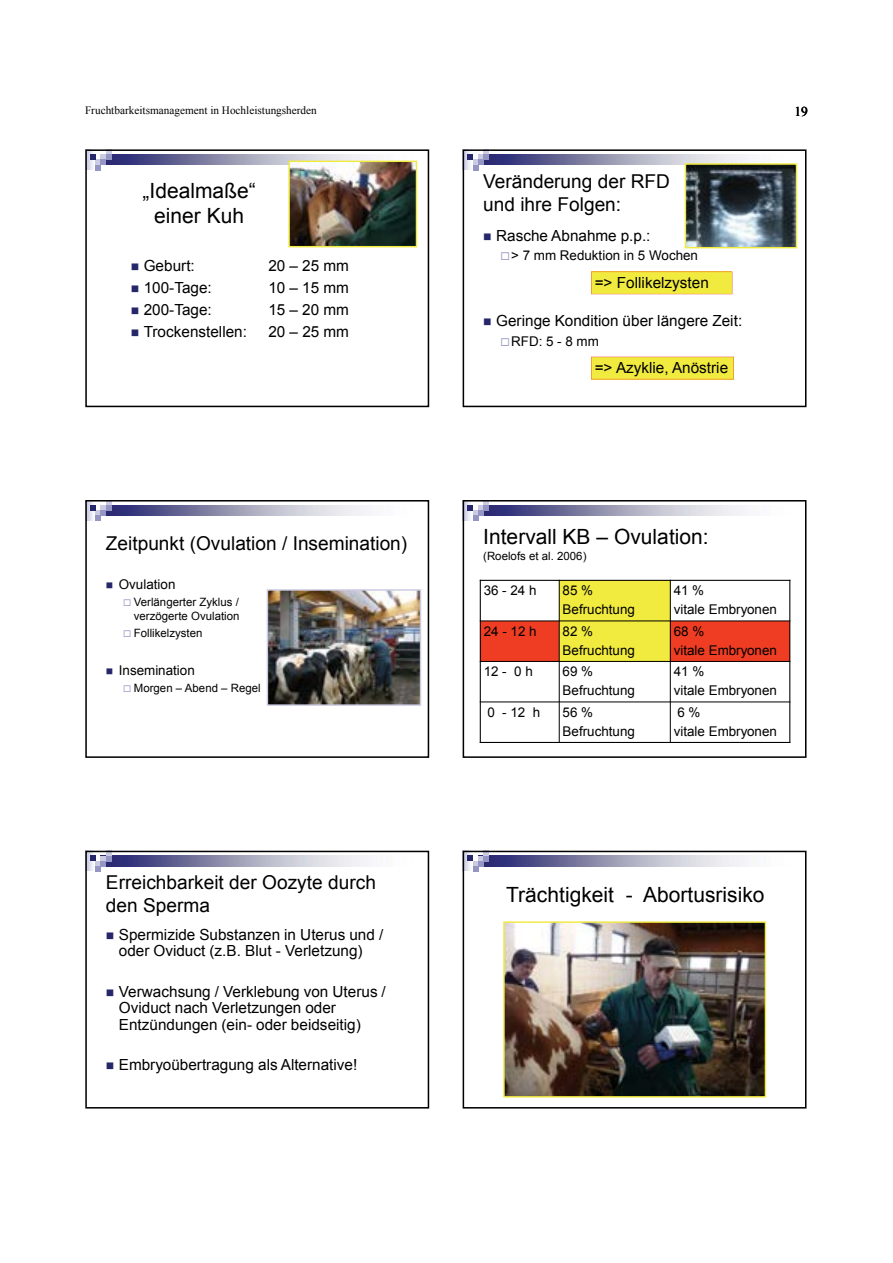
<style>
.page{position:relative;width:893px;height:1263px;background:#fff}
.page>*{position:absolute;margin:0;border:0;box-sizing:border-box;transform-origin:0 0}
.t1{font:21px/25.2px "Arial";color:#000;text-align:center}
.t2{font:19.05px/23px "Arial";color:#000}
.t3{font:15.3px/16.5px "Arial";color:#000;text-align:center}
.t4{font:13.5px "Times New Roman";color:#000}
.t5{font:13.35px/19.2px "Arial";color:#000}
.t6{font:11.4px/13.6px "Arial";color:#000;text-align:right}
.t7{font:11.25px "Times New Roman";color:#000}
.s1{color:#26266b}
.s2{color:#9797c5}
</style>
<div class="page">
<img style="left:88px;top:152px;width:2px;height:18px">
<img style="left:111px;top:155px;width:307px;height:10px">
<svg style="left:90px;top:152px;width:21px;height:18px"></svg>
<img style="left:288px;top:161px;width:129px;height:86px">
<div style="left:85px;top:149px;width:344px;height:258px;border:2px solid #000"></div>
<img style="left:466px;top:152px;width:2px;height:18px">
<img style="left:489px;top:155px;width:318px;height:10px">
<svg style="left:468px;top:152px;width:21px;height:18px"></svg>
<svg style="left:591px;top:272px;width:141px;height:22px;background:#f0e83e"></svg>
<svg style="left:591px;top:357px;width:143px;height:22px;background:#f0e63e"></svg>
<svg style="left:685px;top:163px;width:112px;height:85px;background:#556160"></svg>
<div style="left:463px;top:149px;width:343px;height:258px;border:2px solid #000"></div>
<img style="left:88px;top:503px;width:2px;height:17px">
<img style="left:111px;top:505px;width:260px;height:10px">
<svg style="left:90px;top:503px;width:21px;height:18px"></svg>
<img style="left:267px;top:589px;width:154px;height:117px">
<div style="left:85px;top:500px;width:344px;height:258px;border:2px solid #000"></div>
<img style="left:466px;top:503px;width:2px;height:17px">
<img style="left:489px;top:505px;width:318px;height:10px">
<svg style="left:468px;top:503px;width:21px;height:18px"></svg>
<div style="left:559px;top:580px;width:111px;height:41px;background:#f1ea3f"></div>
<div style="left:480px;top:621px;width:79px;height:40px;background:#ef3d23"></div>
<div style="left:559px;top:621px;width:111px;height:40px;background:#f1ea3f"></div>
<div style="left:670px;top:621px;width:120px;height:40px;background:#ef3d23"></div>
<hr style="left:559px;top:580px;width:1px;height:163px;background:#000">
<hr style="left:670px;top:580px;width:1px;height:163px;background:#000">
<hr style="left:480px;top:621px;width:310px;height:1px;background:#000">
<hr style="left:480px;top:661px;width:310px;height:1px;background:#000">
<hr style="left:480px;top:702px;width:310px;height:1px;background:#000">
<hr style="left:480px;top:580px;width:1px;height:163px;background:#000">
<hr style="left:789px;top:580px;width:1px;height:163px;background:#000">
<hr style="left:480px;top:580px;width:310px;height:1px;background:#000">
<hr style="left:480px;top:742px;width:310px;height:1px;background:#000">
<div style="left:463px;top:500px;width:343px;height:258px;border:2px solid #000"></div>
<img style="left:88px;top:854px;width:2px;height:17px">
<img style="left:111px;top:856px;width:260px;height:10px">
<svg style="left:90px;top:854px;width:21px;height:17px"></svg>
<div style="left:85px;top:851px;width:344px;height:257px;border:2px solid #000"></div>
<img style="left:466px;top:854px;width:2px;height:17px">
<img style="left:489px;top:856px;width:318px;height:10px">
<svg style="left:468px;top:854px;width:21px;height:17px"></svg>
<img style="left:503px;top:921px;width:263px;height:176px">
<div style="left:463px;top:851px;width:343px;height:257px;border:2px solid #000"></div>
<p class="t7" style="left:85px;top:103px;width:233px">Fruchtbarkeitsmanagement in Hochleistungsherden</p>
<p class="t4" style="left:794px;top:102px;width:15px">19</p>
<h1 class="t1" style="left:142px;top:178px;width:115px">„Idealmaße“ einer Kuh</h1>
<p class="t3" style="left:131px;top:257px;width:66px"><span class="s1">■</span> Geburt:</p>
<p class="t3" style="left:268px;top:257px;width:82px">20 – 25 mm</p>
<p class="t3" style="left:131px;top:279px;width:83px"><span class="s1">■</span> 100-Tage:</p>
<p class="t3" style="left:268px;top:279px;width:82px">10 – 15 mm</p>
<p class="t3" style="left:131px;top:301px;width:83px"><span class="s1">■</span> 200-Tage:</p>
<p class="t3" style="left:268px;top:301px;width:82px">15 – 20 mm</p>
<p class="t3" style="left:131px;top:323px;width:118px"><span class="s1">■</span> Trockenstellen:</p>
<p class="t3" style="left:268px;top:323px;width:82px">20 – 25 mm</p>
<p class="t2" style="left:106px;top:532px;width:303px">Zeitpunkt (Ovulation / Insemination)</p>
<p class="t5" style="left:106px;top:575px;width:71px"><span class="s1">■</span> Ovulation</p>
<p class="t6" style="left:123px;top:595px;width:118px"><span class="s2">◻</span> Verlängerter Zyklus / verzögerte Ovulation</p>
<p class="t6" style="left:123px;top:626px;width:81px"><span class="s2">◻</span> Follikelzysten</p>
<p class="t5" style="left:106px;top:660px;width:90px"><span class="s1">■</span> Insemination</p>
<p class="t6" style="left:123px;top:681px;width:139px"><span class="s2">◻</span> Morgen – Abend – Regel</p>
<p class="t2" style="left:106px;top:871px;width:271px">Erreichbarkeit der Oozyte durch den Sperma</p>
<p class="t3" style="left:106px;top:926px;width:279px"><span class="s1">■</span> Spermizide Substanzen in Uterus und / oder Oviduct (z.B. Blut - Verletzung)</p>
<p class="t3" style="left:119px;top:983px;width:269px;text-align:left;text-indent:-13px"><span class="s1">■</span> Verwachsung / Verklebung von Uterus /<br>Oviduct nach Verletzungen oder<br>Entzündungen (ein- oder beidseitig)</p>
<p class="t3" style="left:106px;top:1057px;width:253px"><span class="s1">■</span> Embryoübertragung als Alternative!</p>
<p class="t2" style="left:483px;top:170px;width:188px">Veränderung der RFD und ihre Folgen:</p>
<p class="t3" style="left:483px;top:227px;width:169px"><span class="s1">■</span> Rasche Abnahme p.p.:</p>
<p class="t5" style="left:500px;top:246px;width:199px"><span class="s2">◻</span>&gt; 7 mm Reduktion in 5 Wochen</p>
<p class="t3" style="left:595px;top:275px;width:116px">=&gt; Follikelzysten</p>
<p class="t3" style="left:483px;top:312px;width:260px"><span class="s1">■</span> Geringe Kondition über längere Zeit:</p>
<p class="t5" style="left:500px;top:331px;width:100px"><span class="s2">◻</span>RFD: 5 - 8 mm</p>
<p class="t3" style="left:595px;top:360px;width:135px">=&gt; Azyklie, Anöstrie</p>
<h1 class="t1" style="left:483px;top:524px;width:227px">Intervall KB – Ovulation:</h1>
<p class="t6" style="left:483px;top:549px;width:105px">(Roelofs et al. 2006)</p>
<p class="t5" style="left:484px;top:581px;width:54px">36 - 24 h</p>
<p class="t5" style="left:563px;top:581px;width:74px">85 %<br>Befruchtung</p>
<p class="t5" style="left:674px;top:581px;width:105px">41 %<br>vitale Embryonen</p>
<p class="t5" style="left:484px;top:621px;width:54px">24 - 12 h</p>
<p class="t5" style="left:563px;top:621px;width:74px">82 %<br>Befruchtung</p>
<p class="t5" style="left:674px;top:621px;width:105px">68 %<br>vitale Embryonen</p>
<p class="t5" style="left:484px;top:662px;width:51px">12 - 0 h</p>
<p class="t5" style="left:563px;top:662px;width:74px">69 %<br>Befruchtung</p>
<p class="t5" style="left:674px;top:662px;width:105px">41 %<br>vitale Embryonen</p>
<p class="t5" style="left:487px;top:702px;width:54px">0 - 12 h</p>
<p class="t5" style="left:563px;top:702px;width:74px">56 %<br>Befruchtung</p>
<p class="t5" style="left:674px;top:702px;width:105px">6 %<br>vitale Embryonen</p>
<h1 class="t1" style="left:506px;top:882px;width:260px">Trächtigkeit - Abortusrisiko</h1>
</div>
